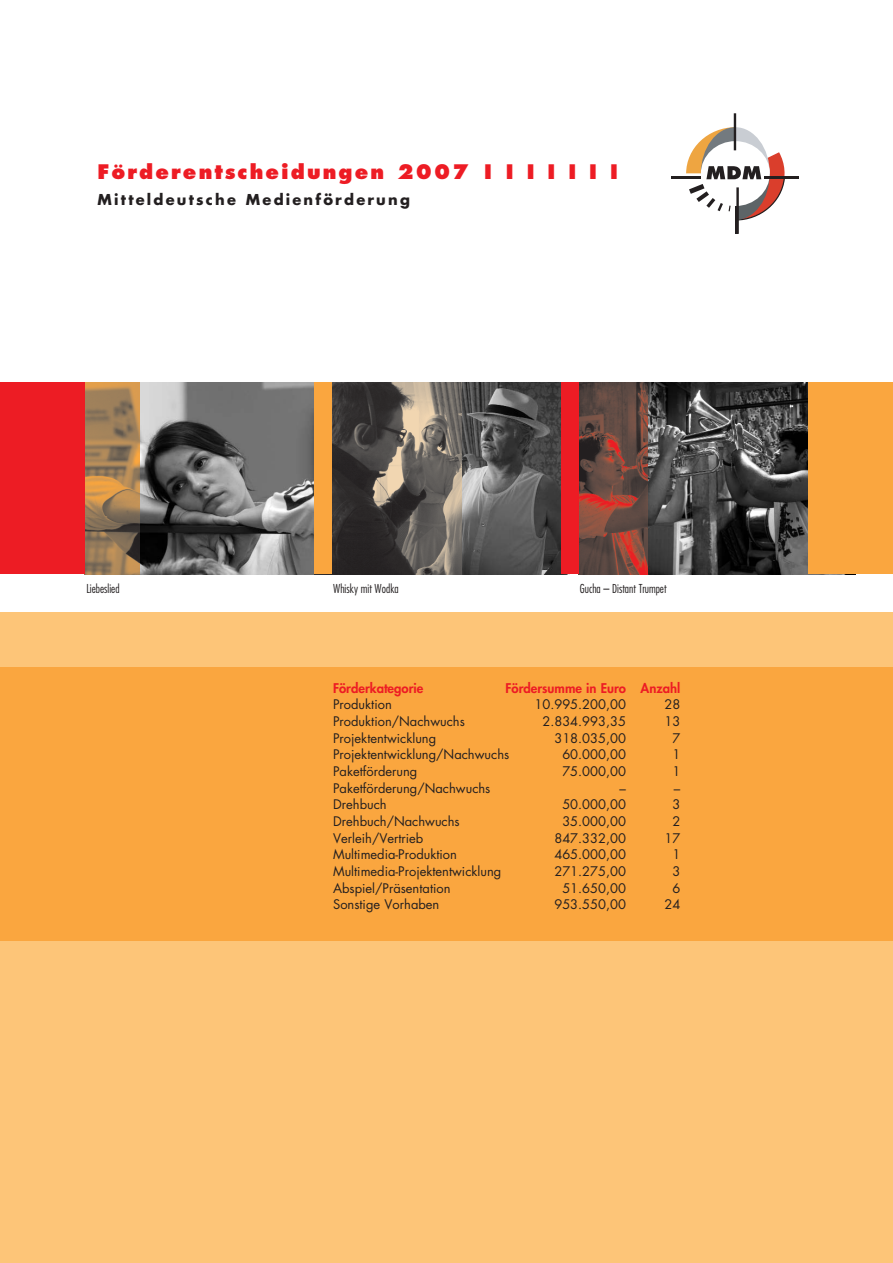
<style>
.page{position:relative;width:893px;height:1263px;background:#fff}
.page>*{position:absolute;margin:0;border:0;box-sizing:border-box;transform-origin:0 0}
.t1{font:800 19.5px "Futura LT";letter-spacing:.11em;color:#ed1c24}
.t2{font:700 14.7px "Futura LT";letter-spacing:.15em;color:#231f20}
.t3{font:800 13.05px "Futura";color:#ed1c24}
.t4{font:12.9px "Futura LT";color:#231f20}
.t5{font:300 condensed 12px "Futura";color:#231f20}
</style>
<div class="page">
<div style="left:0;top:612px;width:892px;height:651px;background:#fdc578"></div>
<div style="left:0;top:667px;width:892px;height:274px;background:#faa63f"></div>
<hr style="left:733px;top:113px;width:3px;height:37px;background:#231f20">
<hr style="left:671px;top:177px;width:29px;height:2px;background:#231f20">
<hr style="left:764px;top:177px;width:35px;height:2px;background:#231f20">
<hr style="left:736px;top:187px;width:2px;height:47px;background:#231f20">
<hr style="left:735px;top:206px;width:2px;height:28px;background:#231f20">
<svg style="left:683px;top:127px;width:108px;height:94px"></svg>
<img style="left:140px;top:383px;width:174px;height:191px">
<img style="left:85px;top:383px;width:55px;height:191px">
<img style="left:461px;top:383px;width:100px;height:191px">
<svg style="left:331px;top:383px;width:130px;height:191px;background:#5e5750"></svg>
<img style="left:647px;top:383px;width:161px;height:191px">
<img style="left:578px;top:383px;width:69px;height:191px">
<div style="left:808px;top:383px;width:84px;height:191px;background:#faa63f"></div>
<div style="left:0;top:383px;width:85px;height:191px;background:#ed1c24"></div>
<div style="left:561px;top:383px;width:17px;height:191px;background:#ed1c24"></div>
<div style="left:314px;top:383px;width:17px;height:191px;background:#faa63f"></div>
<h1 class="t1" style="left:98px;top:165px;width:521px">Förderentscheidungen 2007 I I I I I I I</h1>
<p class="t2" style="left:98px;top:192px;width:314px">Mitteldeutsche Medienförderung</p>
<p class="t5" style="left:86px;top:583px;width:35px">Liebeslied</p>
<p class="t5" style="left:333px;top:583px;width:67px">Whisky mit Wodka</p>
<p class="t5" style="left:580px;top:583px;width:88px">Gucha – Distant Trumpet</p>
<p class="t3" style="left:333px;top:682px;width:92px">Förderkategorie</p>
<p class="t3" style="left:505px;top:682px;width:176px">Fördersumme in Euro Anzahl</p>
<p class="t4" style="left:333px;top:697px;width:60px">Produktion</p>
<p class="t4" style="left:534px;top:697px;width:93px">10.995.200,00</p>
<p class="t4" style="left:664px;top:697px;width:17px">28</p>
<p class="t4" style="left:333px;top:714px;width:133px">Produktion/Nachwuchs</p>
<p class="t4" style="left:542px;top:714px;width:85px">2.834.993,35</p>
<p class="t4" style="left:664px;top:714px;width:17px">13</p>
<p class="t4" style="left:333px;top:730px;width:105px">Projektentwicklung</p>
<p class="t4" style="left:554px;top:730px;width:73px">318.035,00</p>
<p class="t4" style="left:672px;top:730px;width:9px">7</p>
<p class="t4" style="left:333px;top:747px;width:178px">Projektentwicklung/Nachwuchs</p>
<p class="t4" style="left:562px;top:747px;width:65px">60.000,00</p>
<p class="t4" style="left:672px;top:747px;width:9px">1</p>
<p class="t4" style="left:333px;top:764px;width:86px">Paketförderung</p>
<p class="t4" style="left:562px;top:764px;width:65px">75.000,00</p>
<p class="t4" style="left:672px;top:764px;width:9px">1</p>
<p class="t4" style="left:333px;top:780px;width:159px">Paketförderung/Nachwuchs</p>
<p class="t4" style="left:619px;top:780px;width:8px">–</p>
<p class="t4" style="left:673px;top:780px;width:8px">–</p>
<p class="t4" style="left:333px;top:797px;width:55px">Drehbuch</p>
<p class="t4" style="left:562px;top:797px;width:65px">50.000,00</p>
<p class="t4" style="left:672px;top:797px;width:9px">3</p>
<p class="t4" style="left:333px;top:814px;width:128px">Drehbuch/Nachwuchs</p>
<p class="t4" style="left:562px;top:814px;width:65px">35.000,00</p>
<p class="t4" style="left:672px;top:814px;width:9px">2</p>
<p class="t4" style="left:333px;top:830px;width:92px">Verleih/Vertrieb</p>
<p class="t4" style="left:554px;top:830px;width:73px">847.332,00</p>
<p class="t4" style="left:664px;top:830px;width:17px">17</p>
<p class="t4" style="left:333px;top:847px;width:125px">Multimedia-Produktion</p>
<p class="t4" style="left:554px;top:847px;width:73px">465.000,00</p>
<p class="t4" style="left:672px;top:847px;width:9px">1</p>
<p class="t4" style="left:333px;top:864px;width:170px">Multimedia-Projektentwicklung</p>
<p class="t4" style="left:554px;top:864px;width:73px">271.275,00</p>
<p class="t4" style="left:672px;top:864px;width:9px">3</p>
<p class="t4" style="left:333px;top:880px;width:119px">Abspiel/Präsentation</p>
<p class="t4" style="left:562px;top:880px;width:65px">51.650,00</p>
<p class="t4" style="left:672px;top:880px;width:9px">6</p>
<p class="t4" style="left:333px;top:897px;width:108px">Sonstige Vorhaben</p>
<p class="t4" style="left:554px;top:897px;width:73px">953.550,00</p>
<p class="t4" style="left:664px;top:897px;width:17px">24</p>
</div>
